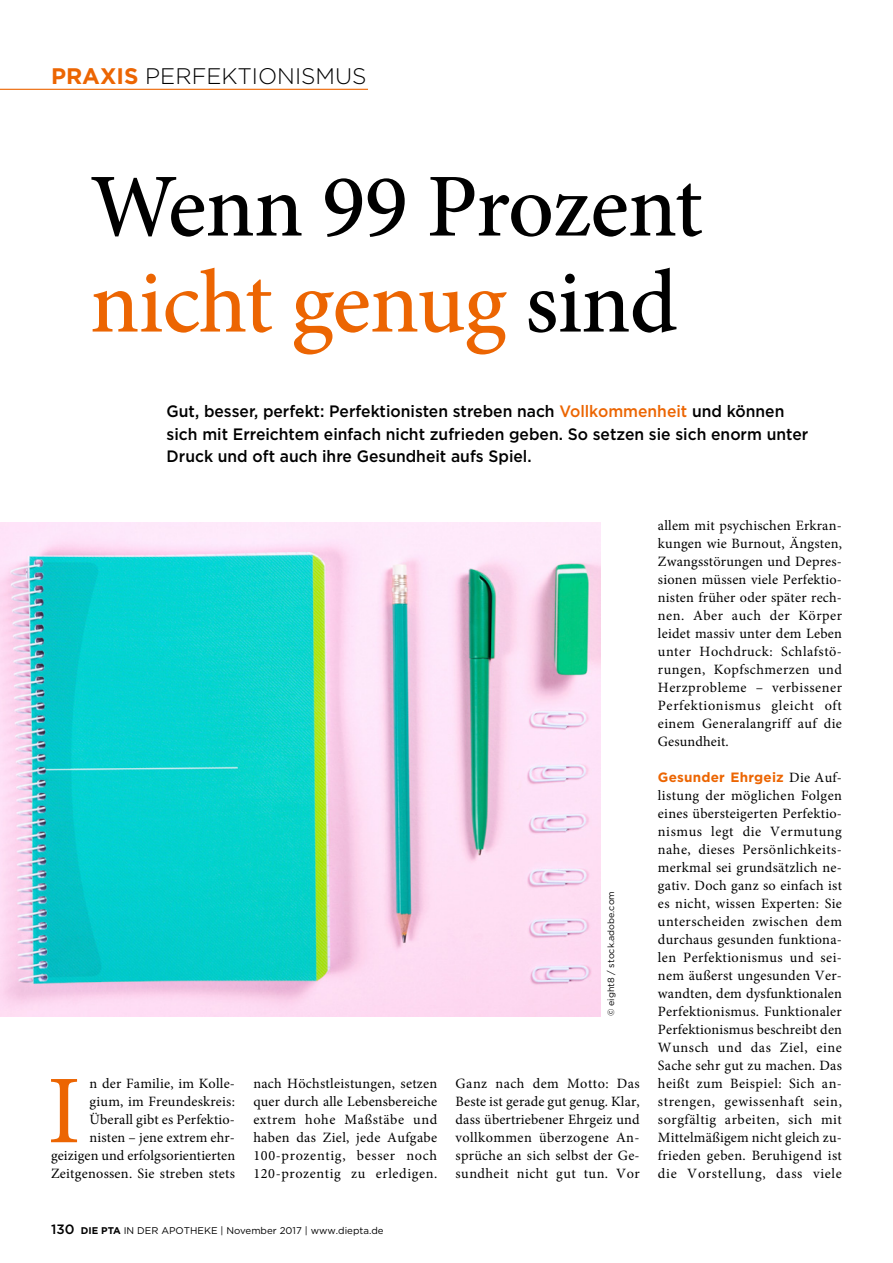
<style>
.page{position:relative;width:893px;height:1263px;background:#fff}
.page>*{position:absolute;margin:0;border:0;box-sizing:border-box;transform-origin:0 0}
.Praxis_Grundtext_Ini{font:97.2px "Minion Pro";color:#ec6502}
.Praxis_Titel{font:500 90px/96px "Minion Pro";letter-spacing:-.01em;color:#000}
.t1{font:300 22.5px "Gotham";color:#000}
.Praxis_Vorspann{font:500 16.5px/22.5px "Gotham";color:#000;scale:.95 1}
.Praxis_Grundtext_Ini-2{font:14.25px/18px "Minion Pro";letter-spacing:.02em;color:#000;text-align:justify}
.Praxis_Grundtext{font:14.25px/18px "Minion Pro";letter-spacing:.025em;color:#000;text-align:justify}
.Praxis_Grundtext-2{font:700 13.5px "Gotham";letter-spacing:.015em;color:#ec6502}
.t2{font:9.75px "Gotham";color:#000}
.Praxis_Bildquelle{font:9px "Gotham";color:#000}
.s1{font-weight:700;color:#ec6502}
.s2{color:#ec6502}
.s3{font-weight:500;font-size:13.5px}
.s4{font-weight:700}
.s5{font-family:"Minion Pro";font-weight:400;font-size:14.25px;color:#000}
</style>
<div class="page">
<img style="left:0;top:523px;width:600px;height:493px">
<hr style="left:0;top:89px;width:368px;height:1px;background:#ec6502">
<p class="t1" style="left:51px;top:62px;width:317px"><span class="s1">PRAXIS</span> PERFEKTIONISMUS</p>
<p class="Praxis_Titel" style="left:90px;top:159px;width:614px">Wenn 99 Prozent <span class="s2">nicht genug</span> sind</p>
<p class="Praxis_Vorspann" style="left:167px;top:400px;width:677px">Gut, besser, perfekt: Perfektionisten streben nach <span class="s2">Vollkommenheit</span> und können sich mit Erreichtem einfach nicht zufrieden geben. So setzen sie sich enorm unter<br>Druck und oft auch ihre Gesundheit aufs Spiel.</p>
<p class="Praxis_Bildquelle" style="left:605px;top:1016px;width:127px;rotate:-90deg">© eight8 / stock.adobe.com</p>
<p class="Praxis_Grundtext_Ini-2" style="left:51px;top:1075px;width:186px;text-align:right">n der Familie, im Kolle-<br>gium, im Freundeskreis:<br>Überall gibt es Perfektio&shy;nisten – jene extrem ehr&shy;geizigen und erfolgsorientierten<br>Zeitgenossen. Sie streben stets</p>
<p class="Praxis_Grundtext_Ini-2" style="left:253px;top:1075px;width:186px">nach Höchstleistungen, setzen quer durch alle Lebensbereiche extrem hohe Maßstäbe und haben das Ziel, jede Aufgabe 100-prozentig, besser noch 120-prozentig zu erledigen.</p>
<p class="Praxis_Grundtext_Ini-2" style="left:456px;top:1075px;width:186px">Ganz nach dem Motto: Das Beste ist gerade gut genug. Klar, dass übertriebener Ehrgeiz und vollkommen überzogene An&shy;sprüche an sich selbst der Ge&shy;sundheit nicht gut tun. Vor</p>
<p class="Praxis_Grundtext_Ini" style="left:47px;top:1046px;width:35px">I</p>
<p class="t2" style="left:51px;top:1224px;width:334px"><span class="s3">130</span> <span class="s4">DIE PTA</span> IN DER APOTHEKE | November 2017 | www.diepta.de</p>
<p class="Praxis_Grundtext_Ini-2" style="left:658px;top:517px;width:186px">allem mit psychischen Erkran&shy;kungen wie Burnout, Ängsten, Zwangsstörungen und Depres&shy;sionen müssen viele Perfektio&shy;nisten früher oder später rech&shy;nen. Aber auch der Körper leidet massiv unter dem Leben unter Hochdruck: Schlafstö&shy;rungen, Kopfschmerzen und Herzprobleme – verbissener Perfektionismus gleicht oft einem Generalangriff auf die Gesundheit.</p>
<p class="Praxis_Grundtext-2" style="left:658px;top:768px;width:186px">Gesunder Ehrgeiz <span class="s5">Die Auf-</span></p>
<p class="Praxis_Grundtext" style="left:658px;top:787px;width:186px">listung der möglichen Folgen eines übersteigerten Perfektio&shy;nismus legt die Vermutung nahe, dieses Persönlichkeits&shy;merkmal sei grundsätzlich ne&shy;gativ. Doch ganz so einfach ist es nicht, wissen Experten: Sie unterscheiden zwischen dem durchaus gesunden funktiona&shy;len Perfektionismus und sei&shy;nem äußerst ungesunden Ver&shy;wandten, dem dysfunktionalen Perfektionismus. Funktionaler Perfektionismus beschreibt den Wunsch und das Ziel, eine Sache sehr gut zu machen. Das heißt zum Beispiel: Sich an&shy;strengen, gewissenhaft sein, sorgfältig arbeiten, sich mit Mittelmäßigem nicht gleich zu&shy;frieden geben. Beruhigend ist die Vorstellung, dass viele</p>
</div>
